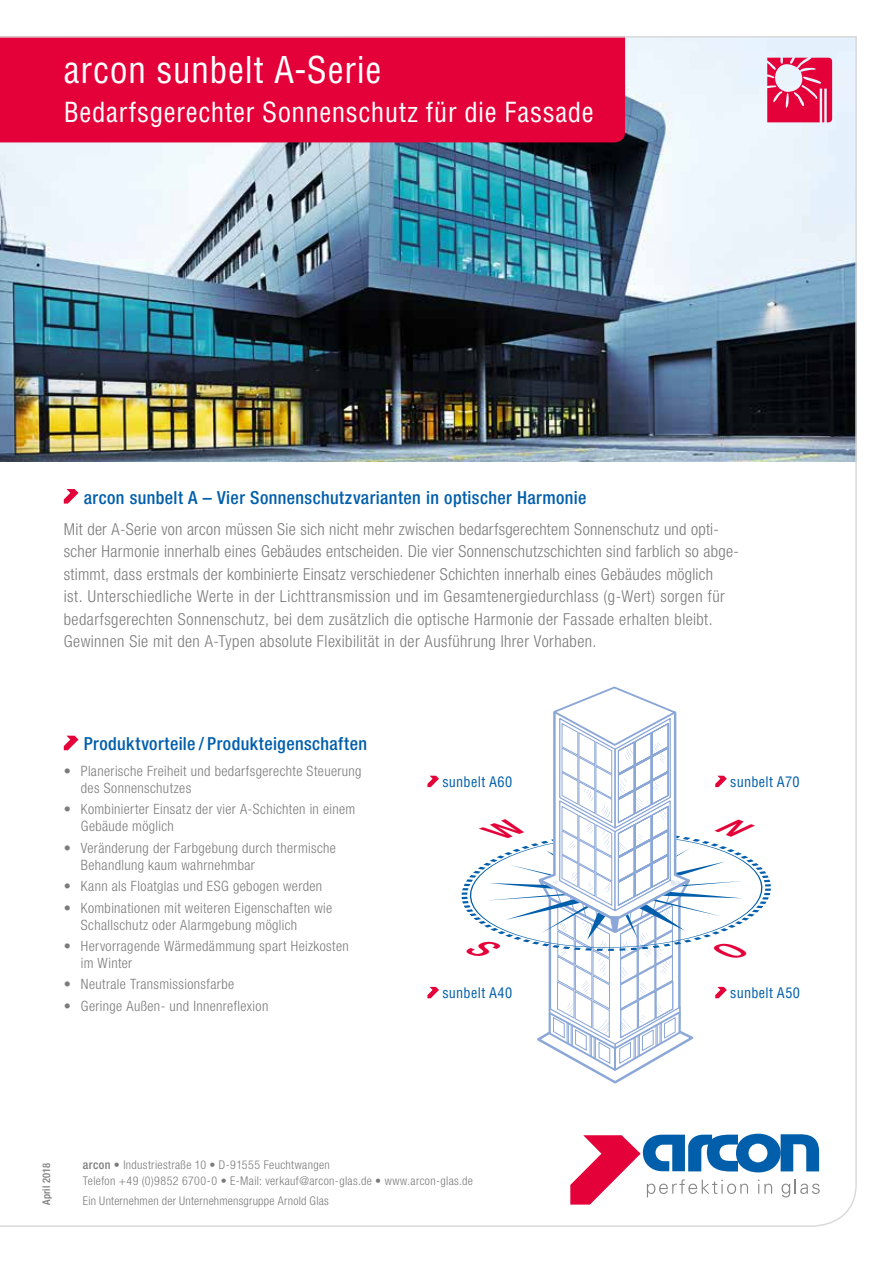
<style>
.page{position:relative;width:893px;height:1263px;background:#fff}
.page>*{position:absolute;margin:0;border:0;box-sizing:border-box;transform-origin:0 0}
.t1{font:condensed 36px "Helvetica";letter-spacing:.015em;color:#fff}
.t2{font:condensed 27px "Helvetica";letter-spacing:.02em;color:#fff}
.t3{font:500 condensed 18px "Helvetica Neue LT Pro";letter-spacing:.02em;color:#005eab}
.t4{font:300 condensed 16.5px/22.5px "Helvetica Neue LT Pro";letter-spacing:.02em;color:#7a7b7a}
.t5{font:300 condensed 14.25px/17.1px "Helvetica Neue LT Pro";letter-spacing:.025em;color:#7a7b7a}
.t6{font:condensed 14.25px "Helvetica";letter-spacing:.02em;color:#005eab}
.t7{font:300 condensed 12px/15.8px "Helvetica Neue LT Pro";letter-spacing:.025em;color:#7a7b7a}
.t8{font:500 condensed 10.5px "Helvetica Neue LT Pro";letter-spacing:.015em;color:#7a7b7a}
.s1{font-weight:500}
</style>
<div class="page">
<img style="left:0;top:36px;width:857px;height:1191px">
<svg style="left:459px;top:685px;width:314px;height:400px"></svg>
<h1 class="t1" style="left:64px;top:47px;width:319px">arcon sunbelt A-Serie</h1>
<h2 class="t2" style="left:64px;top:95px;width:532px">Bedarfsgerechter Sonnenschutz für die Fassade</h2>
<p class="t3" style="left:84px;top:486px;width:504px">arcon sunbelt A – Vier Sonnenschutzvarianten in optischer Harmonie</p>
<p class="t4" style="left:64px;top:517px;width:677px">Mit der A-Serie von arcon müssen Sie sich nicht mehr zwischen bedarfsgerechtem Sonnenschutz und opti&shy;scher Harmonie innerhalb eines Gebäudes entscheiden. Die vier Sonnenschutzschichten sind farblich so abge&shy;stimmt, dass erstmals der kombinierte Einsatz verschiedener Schichten innerhalb eines Gebäudes möglich<br>ist. Unterschiedliche Werte in der Lichttransmission und im Gesamtenergiedurchlass (g-Wert) sorgen für bedarfsgerechten Sonnenschutz, bei dem zusätzlich die optische Harmonie der Fassade erhalten bleibt.<br>Gewinnen Sie mit den A-Typen absolute Flexibilität in der Ausführung Ihrer Vorhaben.</p>
<p class="t3" style="left:84px;top:733px;width:285px">Produktvorteile / Produkteigenschaften</p>
<p class="t5" style="left:81px;top:762px;width:282px;text-indent:-17px">• Planerische Freiheit und bedarfsgerechte Steuerung des Sonnenschutzes</p>
<p class="t5" style="left:81px;top:801px;width:276px;text-indent:-17px">• Kombinierter Einsatz der vier A-Schichten in einem<br>Gebäude möglich</p>
<p class="t5" style="left:81px;top:839px;width:257px;text-indent:-17px">• Veränderung der Farbgebung durch thermische<br>Behandlung kaum wahrnehmbar</p>
<p class="t5" style="left:64px;top:877px;width:260px">• Kann als Floatglas und ESG gebogen werden</p>
<p class="t5" style="left:81px;top:899px;width:253px;text-indent:-17px">• Kombinationen mit weiteren Eigenschaften wie<br>Schallschutz oder Alarmgebung möglich</p>
<p class="t5" style="left:81px;top:937px;width:270px;text-indent:-17px">• Hervorragende Wärmedämmung spart Heizkosten im Winter</p>
<p class="t5" style="left:64px;top:976px;width:172px">• Neutrale Transmissionsfarbe</p>
<p class="t5" style="left:64px;top:997px;width:206px">• Geringe Außen- und Innenreflexion</p>
<p class="t6" style="left:442px;top:773px;width:71px">sunbelt A60</p>
<p class="t6" style="left:442px;top:984px;width:71px">sunbelt A40</p>
<p class="t6" style="left:730px;top:773px;width:71px">sunbelt A70</p>
<p class="t6" style="left:730px;top:984px;width:71px">sunbelt A50</p>
<p class="t8" style="left:40px;top:1205px;width:44px;rotate:-90deg">April 2018</p>
<p class="t7" style="left:83px;top:1156px;width:392px"><span class="s1">arcon</span> • Industriestraße 10 • D-91555 Feuchtwangen<br>Telefon +49 (0)9852 6700-0 • E-Mail: verkauf@arcon-glas.de • www.arcon-glas.de</p>
<p class="t7" style="left:83px;top:1192px;width:247px">Ein Unternehmen der Unternehmensgruppe Arnold Glas</p>
</div>
